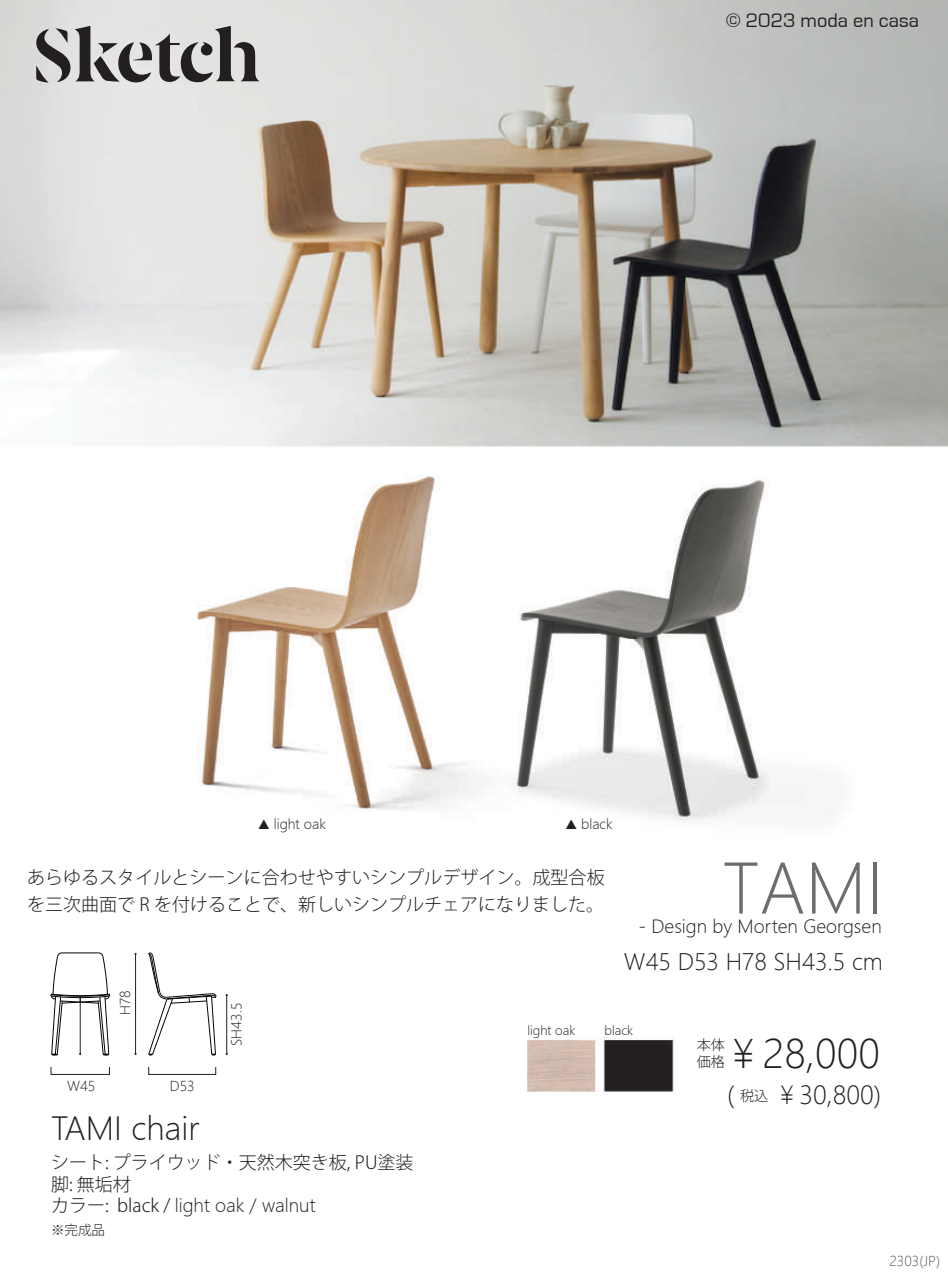
<style>
.page{position:relative;width:948px;height:1276px;background:#fff}
.page>*{position:absolute;margin:0;border:0;box-sizing:border-box;transform-origin:0 0}
.t1{font:67.5px "Microsoft Ya Hei UI Light";color:#6c6d70}
.t2{font:38.7px "Microsoft Ya Hei UI Light";color:#231f20}
.t3{font:31.5px "Microsoft Ya Hei UI Light";color:#231f20}
.t4{font:24.53px "Microsoft Ya Hei UI Light";color:#231f20}
.t5{font:22.5px "Microsoft Ya Hei UI Light";color:#231f20}
.t6{font:20.25px "Eurostile";color:#231f20}
.t7{font:300 18px/27px "Koz Go Pr 6 N";color:#231f20}
.t8{font:18px "Microsoft Ya Hei UI Light";color:#231f20}
.t9{font:300 14.17px/16.9px "Koz Go Pr 6 N";color:#231f20}
.t10{font:13.5px "Microsoft Ya Hei UI Light";color:#231f20}
.t11{font:13.5px "Microsoft Ya Hei UI Light";color:#57585a}
.t12{font:300 13.5px "Koz Go Pr 6 N";color:#231f20}
.t13{font:12.38px "Microsoft Ya Hei UI Light";color:#231f20}
.s1{font-family:"Koz Go Pr 6 N";font-weight:300}
.s2{font-family:"Koz Go Pr 6 N";font-weight:300;font-size:14.17px}
</style>
<div class="page">
<img style="left:0;top:0;width:948px;height:1091px">
<svg style="left:32px;top:26px;width:227px;height:59px;background:#a1a09f"></svg>
<hr style="left:135px;top:954px;width:1px;height:100px;background:#231f20">
<hr style="left:226px;top:995px;width:1px;height:59px;background:#231f20">
<svg style="left:148px;top:952px;width:69px;height:103px"></svg>
<svg style="left:50px;top:952px;width:60px;height:103px"></svg>
<p class="t6" style="left:725px;top:9px;width:195px">© 2023 moda en casa</p>
<p class="t10" style="left:258px;top:815px;width:69px">▲ light oak</p>
<p class="t10" style="left:566px;top:815px;width:48px">▲ black</p>
<p class="t7" style="left:27px;top:864px;width:579px">あらゆるスタイルとシーンに合わせやすいシンプルデザイン。成型合板を三次曲面で R を付けることで、新しいシンプルチェアになりました。</p>
<h1 class="t1" style="left:722px;top:844px;width:162px">TAMI</h1>
<p class="t8" style="left:638px;top:914px;width:245px">- Design by Morten Georgsen</p>
<p class="t5" style="left:624px;top:946px;width:260px">W45 D53 H78 SH43.5 cm</p>
<p class="t10" style="left:116px;top:1015px;width:26px;rotate:-90deg">H78</p>
<p class="t10" style="left:67px;top:1077px;width:30px">W45</p>
<p class="t10" style="left:170px;top:1077px;width:26px">D53</p>
<h3 class="t3" style="left:51px;top:1107px;width:150px">TAMI chair</h3>
<p class="t10" style="left:228px;top:1045px;width:45px;rotate:-90deg">SH43.5</p>
<p class="t7" style="left:51px;top:1152px;width:364px;line-height:21.6px">シート: プライウッド・天然木突き板, PU塗装脚: 無垢材</p>
<p class="t8" style="left:51px;top:1194px;width:266px"><span class="s1">カラー: black /</span> light oak / walnut</p>
<p class="t12" style="left:51px;top:1222px;width:55px">※完成品</p>
<p class="t13" style="left:527px;top:1022px;width:49px">light oak</p>
<p class="t13" style="left:604px;top:1022px;width:30px">black</p>
<p class="t9" style="left:697px;top:1036px;width:30px">本体価格</p>
<h2 class="t2" style="left:724px;top:1028px;width:157px">￥28,000</h2>
<h3 class="t4" style="left:727px;top:1079px;width:156px">( <span class="s2">税込</span>￥30,800)</h3>
<p class="t11" style="left:889px;top:1252px;width:52px">2303(JP)</p>
</div>
